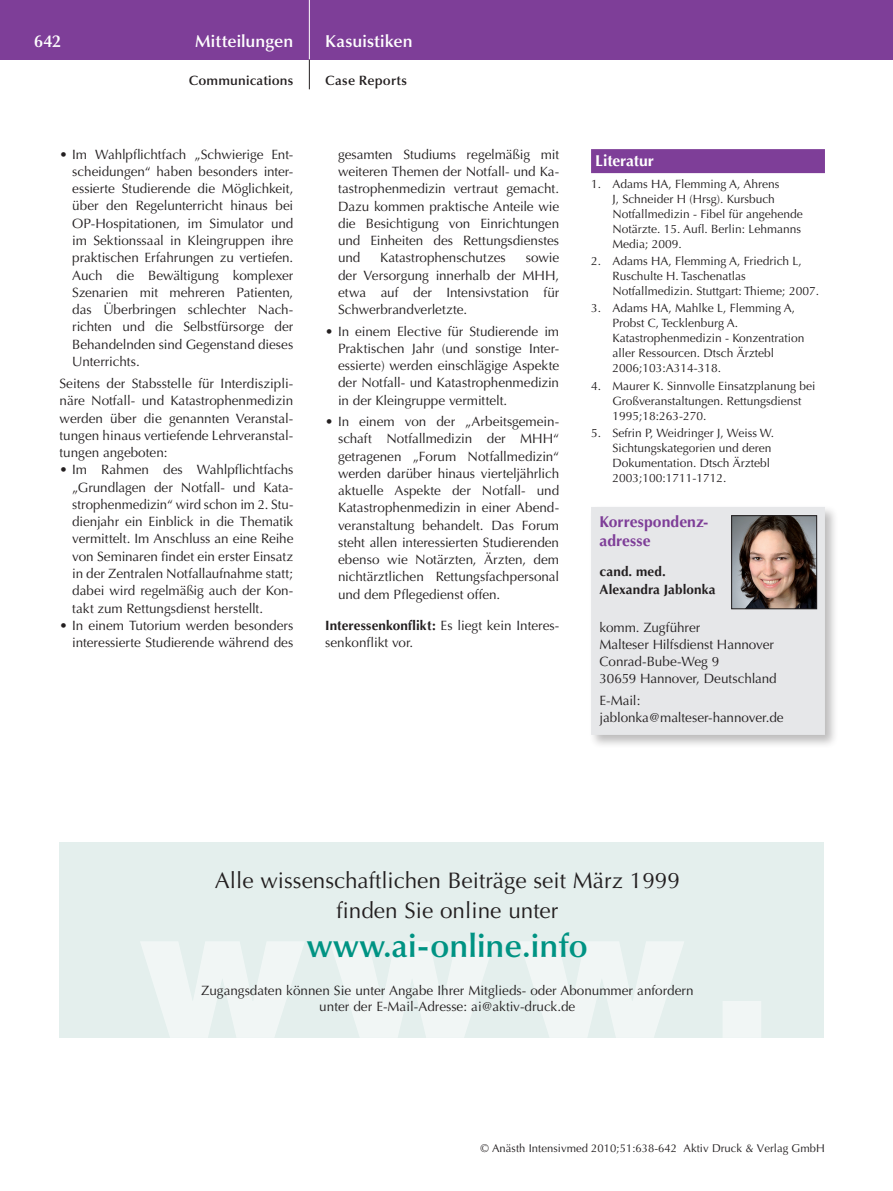
<style>
.page{position:relative;width:893px;height:1191px;background:#fff}
.page>*{position:absolute;margin:0;border:0;box-sizing:border-box;transform-origin:0 0}
.t1{font:600 33px "Optima";color:#009383}
.t2{font:22.5px/30px "Optima";color:#231f20;text-align:center}
.t3{font:600 17.25px "Optima";color:#fff}
.t4{font:700 15.75px/19.5px "Optima";color:#7e3e98}
.t5{font:700 15.75px "Optima";letter-spacing:-.005em;color:#fff}
.t6{font:13.5px/17.2px "Optima";color:#231f20;text-align:justify}
.t7{font:700 13.5px/17.2px "Optima";letter-spacing:.01em;color:#231f20}
.t8{font:600 13.5px "Optima";letter-spacing:.01em;color:#231f20}
.t9{font:12px/15px "Optima";color:#231f20}
.t10{font:11.25px "Optima";letter-spacing:.005em;color:#231f20}
.s1{font-weight:700}
</style>
<div class="page">
<div style="left:0;top:0;width:893px;height:60px;background:#7e3e98"></div>
<hr style="left:309px;top:0;width:1px;height:60px;background:#fff">
<svg style="left:309px;top:60px;width:1px;height:29px"></svg>
<div style="left:591px;top:149px;width:234px;height:24px;background:#7e3e98"></div>
<div style="left:589px;top:504px;width:250px;height:244px;background:#231f20;opacity:.3"></div>
<div style="left:591px;top:507px;width:234px;height:228px;background:#e6e7e9"></div>
<img style="left:733px;top:517px;width:82px;height:90px">
<div style="left:731px;top:515px;width:86px;height:94px;border:1px solid #231f20"></div>
<div style="left:60px;top:842px;width:764px;height:195px;background:#e4efed"></div>
<svg style="left:141px;top:942px;width:620px;height:95px;fill:#f1f6f5"></svg>
<p class="t3" style="left:34px;top:31px;width:29px">642</p>
<p class="t3" style="left:195px;top:31px;width:100px">Mitteilungen</p>
<p class="t8" style="left:189px;top:73px;width:106px">Communications</p>
<p class="t6" style="left:72px;top:146px;width:223px;text-indent:-13px">• Im Wahlpflichtfach „Schwierige Ent&shy;scheidungen“ haben besonders inter&shy;essierte Studierende die Möglichkeit, über den Regelunterricht hinaus bei OP-Hospitationen, im Simulator und im Sektionssaal in Kleingruppen ihre praktischen Erfahrungen zu vertiefen.<br>Auch die Bewältigung komplexer Szenarien mit mehreren Patienten, das Überbringen schlechter Nach&shy;richten und die Selbstfürsorge der Behandelnden sind Gegenstand dieses Unterrichts.</p>
<p class="t6" style="left:60px;top:375px;width:235px">Seitens der Stabsstelle für Interdiszipli&shy;näre Notfall- und Katastrophenmedizin werden über die genannten Veranstal&shy;tungen hinaus vertiefende Lehrveranstal&shy;tungen angeboten:</p>
<p class="t6" style="left:72px;top:461px;width:223px;text-indent:-13px">• Im Rahmen des Wahlpflichtfachs „Grundlagen der Notfall- und Kata&shy;strophenmedizin“ wird schon im 2. Stu&shy;dienjahr ein Einblick in die Thematik vermittelt. Im Anschluss an eine Reihe von Seminaren findet ein erster Einsatz in der Zentralen Notfallaufnahme statt; dabei wird regelmäßig auch der Kon&shy;takt zum Rettungsdienst herstellt.</p>
<p class="t6" style="left:60px;top:617px;width:235px;text-align:right">• In einem Tutorium werden besonders interessierte Studierende während des</p>
<p class="t3" style="left:325px;top:31px;width:89px">Kasuistiken</p>
<p class="t8" style="left:325px;top:73px;width:83px">Case Reports</p>
<p class="t6" style="left:338px;top:146px;width:223px">gesamten Studiums regelmäßig mit weiteren Themen der Notfall- und Ka&shy;tastrophenmedizin vertraut gemacht.<br>Dazu kommen praktische Anteile wie die Besichtigung von Einrichtungen und Einheiten des Rettungsdienstes und</p>
<p class="t6" style="left:380px;top:249px;width:127px">Katastrophenschutzes</p>
<p class="t6" style="left:338px;top:249px;width:223px;text-indent:188px">sowie der Versorgung innerhalb der MHH, etwa auf der Intensivstation für Schwerbrandverletzte.</p>
<p class="t6" style="left:338px;top:322px;width:223px;text-indent:-13px">• In einem Elective für Studierende im Praktischen Jahr (und sonstige Inter&shy;essierte) werden einschlägige Aspekte der Notfall- und Katastrophenmedizin in der Kleingruppe vermittelt.</p>
<p class="t6" style="left:338px;top:413px;width:223px;text-indent:-13px">• In einem von der „Arbeitsgemein&shy;schaft Notfallmedizin der MHH“ getragenen „Forum Notfallmedizin“ werden darüber hinaus vierteljährlich aktuelle Aspekte der Notfall- und Katastrophenmedizin in einer Abend&shy;veranstaltung behandelt. Das Forum steht allen interessierten Studierenden ebenso wie Notärzten, Ärzten, dem nichtärztlichen Rettungsfachpersonal und dem Pflegedienst offen.</p>
<p class="t6" style="left:325px;top:616px;width:235px"><span class="s1">Interessenkonflikt:</span> Es liegt kein Interes&shy;senkonflikt vor.</p>
<p class="t5" style="left:595px;top:152px;width:60px">Literatur</p>
<p class="t9" style="left:612px;top:177px;width:192px;text-indent:-21px">1. Adams HA, Flemming A, Ahrens<br>J, Schneider H (Hrsg). Kursbuch<br>Notfallmedizin - Fibel für angehende<br>Notärzte. 15. Aufl. Berlin: Lehmanns<br>Media; 2009.</p>
<p class="t9" style="left:612px;top:254px;width:208px;text-indent:-21px">2. Adams HA, Flemming A, Friedrich L,<br>Ruschulte H. Taschenatlas<br>Notfallmedizin. Stuttgart: Thieme; 2007.</p>
<p class="t9" style="left:612px;top:301px;width:194px;text-indent:-21px">3. Adams HA, Mahlke L, Flemming A,<br>Probst C, Tecklenburg A.<br>Katastrophenmedizin - Konzentration aller Ressourcen. Dtsch Ärztebl<br>2006;103:A314-318.</p>
<p class="t9" style="left:612px;top:378px;width:205px;text-indent:-21px">4. Maurer K. Sinnvolle Einsatzplanung bei<br>Großveranstaltungen. Rettungsdienst<br>1995;18:263-270.</p>
<p class="t9" style="left:612px;top:425px;width:163px;text-indent:-21px">5. Sefrin P, Weidringer J, Weiss W.<br>Sichtungskategorien und deren<br>Dokumentation. Dtsch Ärztebl<br>2003;100:1711-1712.</p>
<p class="t4" style="left:600px;top:512px;width:110px">Korrespondenz&shy;adresse</p>
<p class="t7" style="left:600px;top:563px;width:117px">cand. med.<br>Alexandra Jablonka</p>
<p class="t6" style="left:600px;top:618px;width:179px;text-align:left">komm. Zugführer<br>Malteser Hilfsdienst Hannover<br>Conrad-Bube-Weg 9<br>30659 Hannover, Deutschland</p>
<p class="t6" style="left:600px;top:692px;width:186px">E-Mail: jablonka@malteser-hannover.de</p>
<h2 class="t2" style="left:215px;top:866px;width:467px">Alle wissenschaftlichen Beiträge seit März 1999 finden Sie online unter</h2>
<h1 class="t1" style="left:306px;top:926px;width:283px">www.ai-online.info</h1>
<p class="t6" style="left:201px;top:982px;width:494px;line-height:16.5px;text-align:center">Zugangsdaten können Sie unter Angabe Ihrer Mitglieds- oder Abonummer anfordern unter der E-Mail-Adresse: ai@aktiv-druck.de</p>
<p class="t10" style="left:480px;top:1142px;width:346px">© Anästh Intensivmed 2010;51:638-642 Aktiv Druck &amp; Verlag GmbH</p>
</div>
